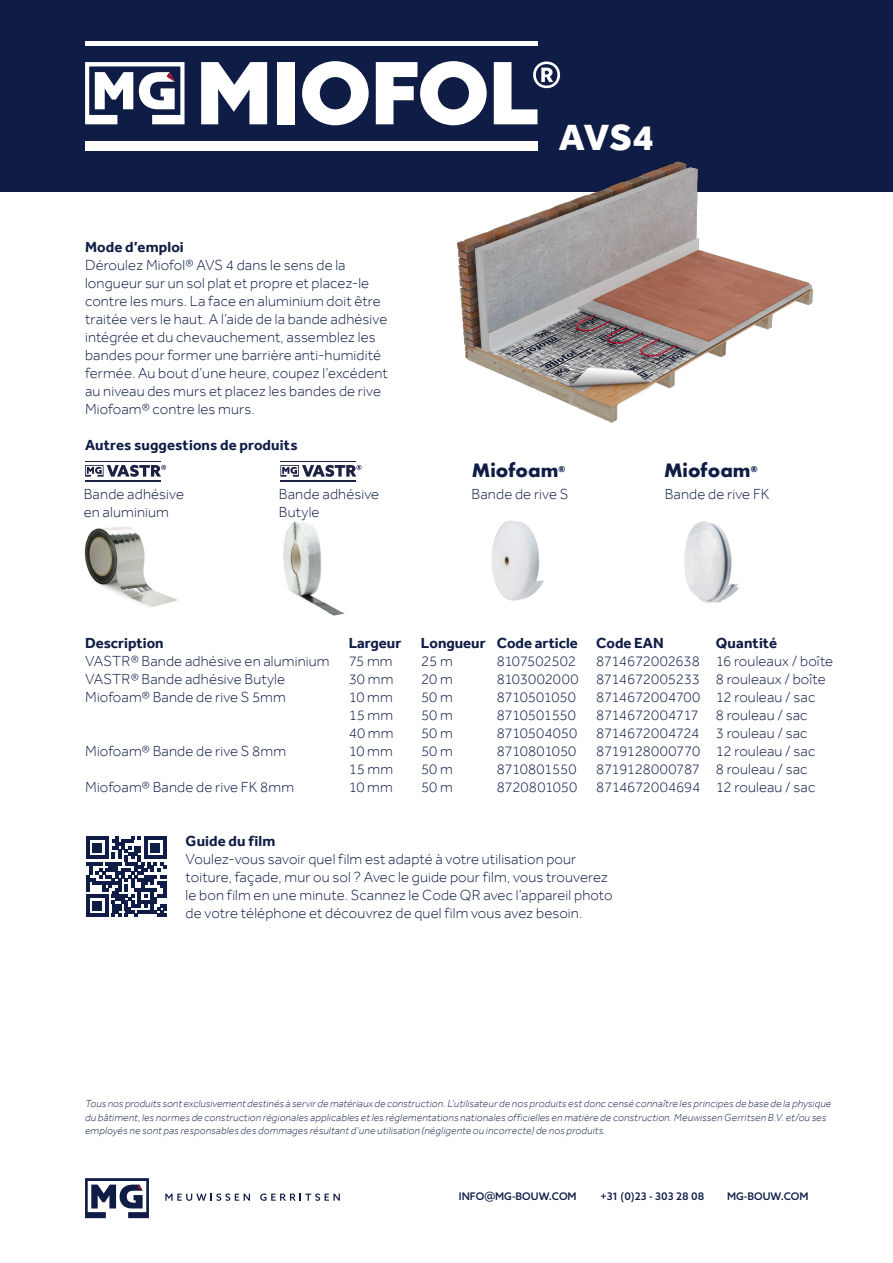
<style>
.page{position:relative;width:893px;height:1263px;background:#fff}
.page>*{position:absolute;margin:0;border:0;box-sizing:border-box;transform-origin:0 0}
.t1{font:800 37.5px "Effra";color:#fff}
.t2{font:700 17.85px "Futura";color:#0f1c45}
.t3{font:300 15px/18px "Effra";letter-spacing:.01em;color:#0f1c45}
.t4{font:700 15px "Effra";letter-spacing:.005em;color:#0f1c45}
.t5{font:300 15px "Effra";letter-spacing:-.01em;color:#0f1c45}
.t6{font:300 15px "Effra";letter-spacing:-.025em;color:#0f1c45}
.t7{font:300 15px "Effra";letter-spacing:-.02em;color:#0f1c45}
.t8{font:italic 300 10.5px/13.5px "Effra";letter-spacing:.02em;color:#0f1c45}
.t9{font:500 10.5px "Azo Sans";color:#0f1c45}
.t10{font:700 7.8px "Futura";color:#0f1c45}
.s1{font-size:13.5px}
</style>
<div class="page">
<div style="left:0;top:0;width:893px;height:191px;background:#0f1c45"></div>
<img style="left:684px;top:521px;width:55px;height:82px">
<svg style="left:85px;top:465px;width:81px;height:12px"></svg>
<hr style="left:85px;top:480px;width:76px;height:1px;background:#1d2143">
<hr style="left:85px;top:461px;width:76px;height:1px;background:#1d2143">
<svg style="left:201px;top:62px;width:66px;height:62px"></svg>
<div style="left:277px;top:62px;width:18px;height:62px;background:#fff"></div>
<svg style="left:302px;top:61px;width:67px;height:64px"></svg>
<svg style="left:376px;top:61px;width:111px;height:64px"></svg>
<svg style="left:494px;top:62px;width:66px;height:62px"></svg>
<div style="left:85px;top:141px;width:452px;height:9px;background:#fff"></div>
<hr style="left:85px;top:41px;width:452px;height:4px;background:#fff">
<svg style="left:85px;top:62px;width:100px;height:62px"></svg>
<svg style="left:86px;top:836px;width:81px;height:81px"></svg>
<hr style="left:86px;top:914px;width:23px;height:3px;background:#0f1c45">
<div style="left:92px;top:901px;width:10px;height:9px;background:#0f1c45"></div>
<img style="left:491px;top:520px;width:53px;height:81px">
<svg style="left:280px;top:465px;width:82px;height:12px"></svg>
<hr style="left:280px;top:480px;width:76px;height:1px;background:#1d2143">
<hr style="left:280px;top:461px;width:76px;height:1px;background:#1d2143">
<img style="left:283px;top:521px;width:62px;height:95px">
<img style="left:84px;top:526px;width:94px;height:81px">
<img style="left:441px;top:161px;width:392px;height:262px">
<svg style="left:165px;top:1193px;width:85px;height:8px"></svg>
<svg style="left:260px;top:1193px;width:80px;height:8px"></svg>
<svg style="left:85px;top:1178px;width:64px;height:40px"></svg>
<h1 class="t1" style="left:559px;top:115px;width:97px">AVS4</h1>
<p class="t4" style="left:85px;top:238px;width:100px">Mode d’emploi</p>
<p class="t3" style="left:85px;top:256px;width:304px">Déroulez Miofol® AVS 4 dans le sens de la longueur sur un sol plat et propre et placez-le contre les murs. La face en aluminium doit être traitée vers le haut. A l’aide de la bande adhésive intégrée et du chevauchement, assemblez les bandes pour former une barrière anti-humidité fermée. Au bout d’une heure, coupez l’excédent au niveau des murs et placez les bandes de rive Miofoam® contre les murs.</p>
<p class="t4" style="left:85px;top:436px;width:214px">Autres suggestions de produits</p>
<p class="t3" style="left:84px;top:485px;width:102px">Bande adhésive en aluminium</p>
<p class="t3" style="left:472px;top:485px;width:98px">Bande de rive S</p>
<p class="t3" style="left:665px;top:485px;width:106px">Bande de rive FK</p>
<p class="t2" style="left:472px;top:457px;width:88px">Miofoam</p>
<p class="t10" style="left:558px;top:464px;width:9px">®</p>
<p class="t2" style="left:664px;top:457px;width:88px">Miofoam</p>
<p class="t10" style="left:750px;top:464px;width:9px">®</p>
<p class="t3" style="left:279px;top:485px;width:102px">Bande adhésive<br>Butyle</p>
<p class="t4" style="left:85px;top:634px;width:80px">Description</p>
<p class="t4" style="left:349px;top:634px;width:54px">Largeur</p>
<p class="t4" style="left:421px;top:634px;width:244px">Longueur Code article Code EAN</p>
<p class="t4" style="left:716px;top:634px;width:63px">Quantité</p>
<p class="t3" style="left:85px;top:652px;width:246px">VASTR® Bande adhésive en aluminium</p>
<p class="t3" style="left:349px;top:652px;width:45px">75 mm</p>
<p class="t3" style="left:421px;top:652px;width:33px">25 m</p>
<p class="t5" style="left:497px;top:652px;width:81px">8107502502</p>
<p class="t3" style="left:596px;top:652px;width:239px">8714672002638 16 rouleaux / boîte</p>
<p class="t3" style="left:85px;top:670px;width:202px">VASTR® Bande adhésive Butyle</p>
<p class="t3" style="left:349px;top:670px;width:46px">30 mm</p>
<p class="t3" style="left:421px;top:670px;width:33px">20 m</p>
<p class="t3" style="left:497px;top:670px;width:331px">8103002000 8714672005233 8 rouleaux / boîte</p>
<p class="t3" style="left:85px;top:688px;width:202px">Miofoam® Bande de rive S 5mm</p>
<p class="t3" style="left:349px;top:688px;width:46px">10 mm</p>
<p class="t3" style="left:421px;top:688px;width:33px">50 m</p>
<p class="t6" style="left:497px;top:688px;width:81px">8710501050</p>
<p class="t3" style="left:596px;top:688px;width:221px">8714672004700 12 rouleau / sac</p>
<p class="t3" style="left:349px;top:706px;width:46px">15 mm</p>
<p class="t3" style="left:421px;top:706px;width:33px">50 m</p>
<p class="t7" style="left:497px;top:706px;width:81px">8710501550</p>
<p class="t3" style="left:596px;top:706px;width:213px">8714672004717 8 rouleau / sac</p>
<p class="t3" style="left:349px;top:724px;width:46px">40 mm</p>
<p class="t3" style="left:421px;top:724px;width:33px">50 m</p>
<p class="t3" style="left:497px;top:724px;width:82px">8710504050</p>
<p class="t3" style="left:596px;top:724px;width:213px">8714672004724 3 rouleau / sac</p>
<p class="t3" style="left:85px;top:742px;width:202px">Miofoam® Bande de rive S 8mm</p>
<p class="t3" style="left:349px;top:742px;width:46px">10 mm</p>
<p class="t3" style="left:421px;top:742px;width:33px">50 m</p>
<p class="t6" style="left:497px;top:742px;width:81px">8710801050</p>
<p class="t5" style="left:596px;top:742px;width:221px">8719128000770 12 rouleau / sac</p>
<p class="t3" style="left:349px;top:760px;width:46px">15 mm</p>
<p class="t3" style="left:421px;top:760px;width:33px">50 m</p>
<p class="t7" style="left:497px;top:760px;width:81px">8710801550</p>
<p class="t5" style="left:596px;top:760px;width:213px">8719128000787 8 rouleau / sac</p>
<p class="t3" style="left:85px;top:778px;width:210px">Miofoam® Bande de rive FK 8mm</p>
<p class="t3" style="left:349px;top:778px;width:46px">10 mm</p>
<p class="t3" style="left:421px;top:778px;width:33px">50 m</p>
<p class="t3" style="left:497px;top:778px;width:82px">8720801050</p>
<p class="t3" style="left:596px;top:778px;width:221px">8714672004694 12 rouleau / sac</p>
<p class="t4" style="left:186px;top:832px;width:91px">Guide du film</p>
<p class="t3" style="left:186px;top:850px;width:428px">Voulez-vous savoir quel film est adapté à votre utilisation pour toiture, façade, mur ou sol ? Avec le guide pour film, vous trouverez le bon film en une minute. Scannez le Code QR avec l’appareil photo de votre téléphone et découvrez de quel film vous avez besoin.</p>
<p class="t8" style="left:85px;top:1097px;width:748px">Tous nos produits sont exclusivement destinés à servir de matériaux de construction. L’utilisateur de nos produits est donc censé connaître les principes de base de la physique du bâtiment, les normes de construction régionales applicables et les réglementations nationales officielles en matière de construction. Meuwissen Gerritsen B.V. et/ou ses employés ne sont pas responsables des dommages résultant d’une utilisation (négligente ou incorrecte) de nos produits.</p>
<p class="t9" style="left:459px;top:1190px;width:119px">INFO<span class="s1">@</span>MG-BOUW.COM</p>
<p class="t9" style="left:600px;top:1190px;width:105px">+31 (0)23 - 303 28 08</p>
<p class="t9" style="left:727px;top:1190px;width:83px">MG-BOUW.COM</p>
</div>
